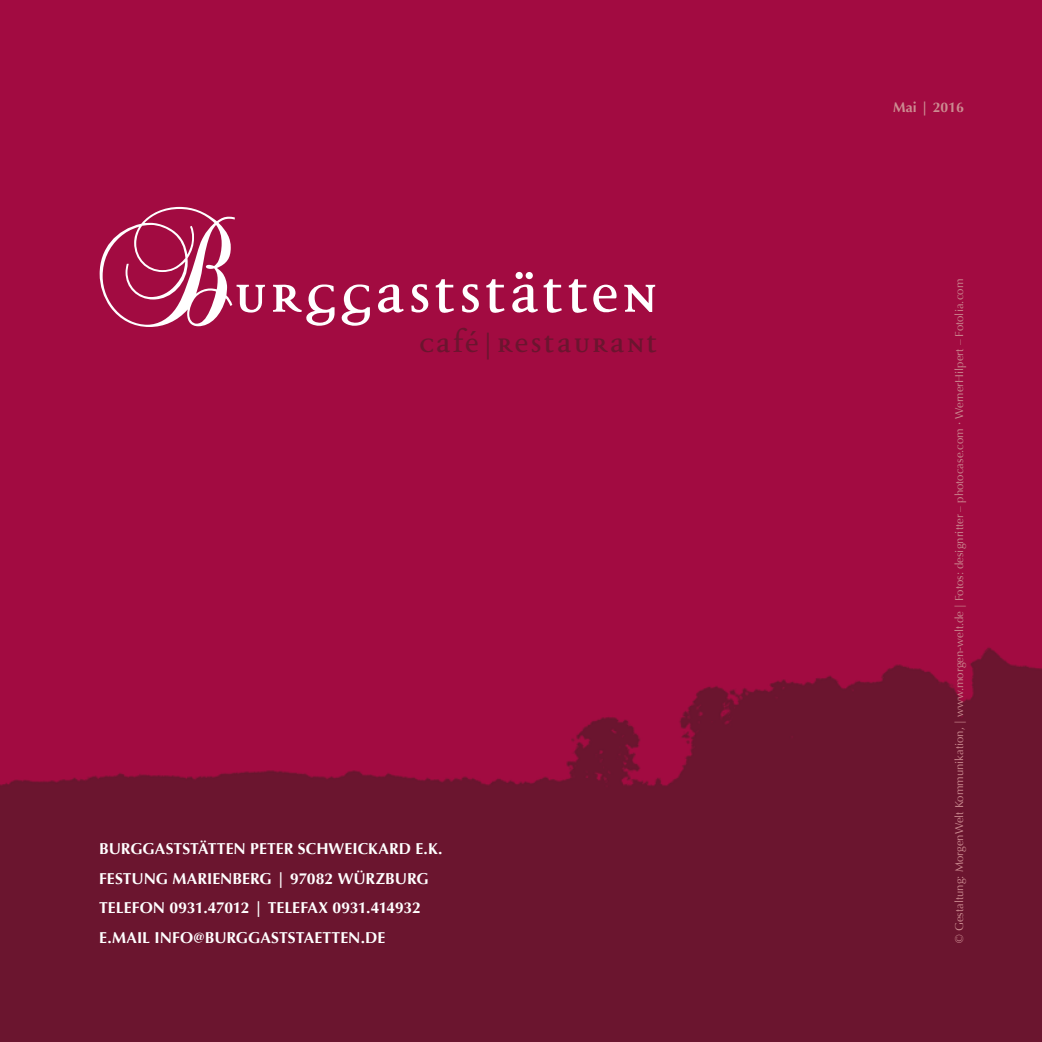
<style>
.page{position:relative;width:1042px;height:1042px;background:#fff}
.page>*{position:absolute;margin:0;border:0;box-sizing:border-box;transform-origin:0 0}
.t1{font:175px "Balmoral D";color:#fff}
.t2{font:700 70px "Disturbance";letter-spacing:.035em;color:#fff}
.t3{font:700 35px "Disturbance";letter-spacing:.05em;color:#6b152f}
.t4{font:700 15.75px/29.4px "Optima";color:#fff}
.t5{font:700 14px "Optima";color:#cc8c91}
.t6{font:11.38px "Optima";color:#cc8c91}
</style>
<div class="page">
<img style="left:0;top:0;width:1042px;height:1042px">
<h1 class="t1" style="left:92px;top:152px;width:149px">B</h1>
<h2 class="t2" style="left:234px;top:263px;width:426px">urggaststätten</h2>
<h3 class="t3" style="left:419px;top:327px;width:240px">CafÉ|restaurant</h3>
<p class="t4" style="left:99px;top:834px;width:345px">BU RGGASTSTÄTTEN PETER SCHWEICKARD E.K.<br>FESTU NG MARIENBERG | 97082 WÜRZBU RG TELEFON 0931.47012 | TELEFAX 0931.414932<br>E.MAIL INFO@BU RGGASTSTAETTEN.DE</p>
<p class="t5" style="left:893px;top:99px;width:72px">MAI | 2016</p>
<p class="t6" style="left:952px;top:943px;width:665px;rotate:-90deg">© Gestaltung: MorgenWelt Kommunikation, | www.morgen-welt.de | Fotos: designritter – photocase.com · WernerHilpert – Fotolia.com</p>
</div>
